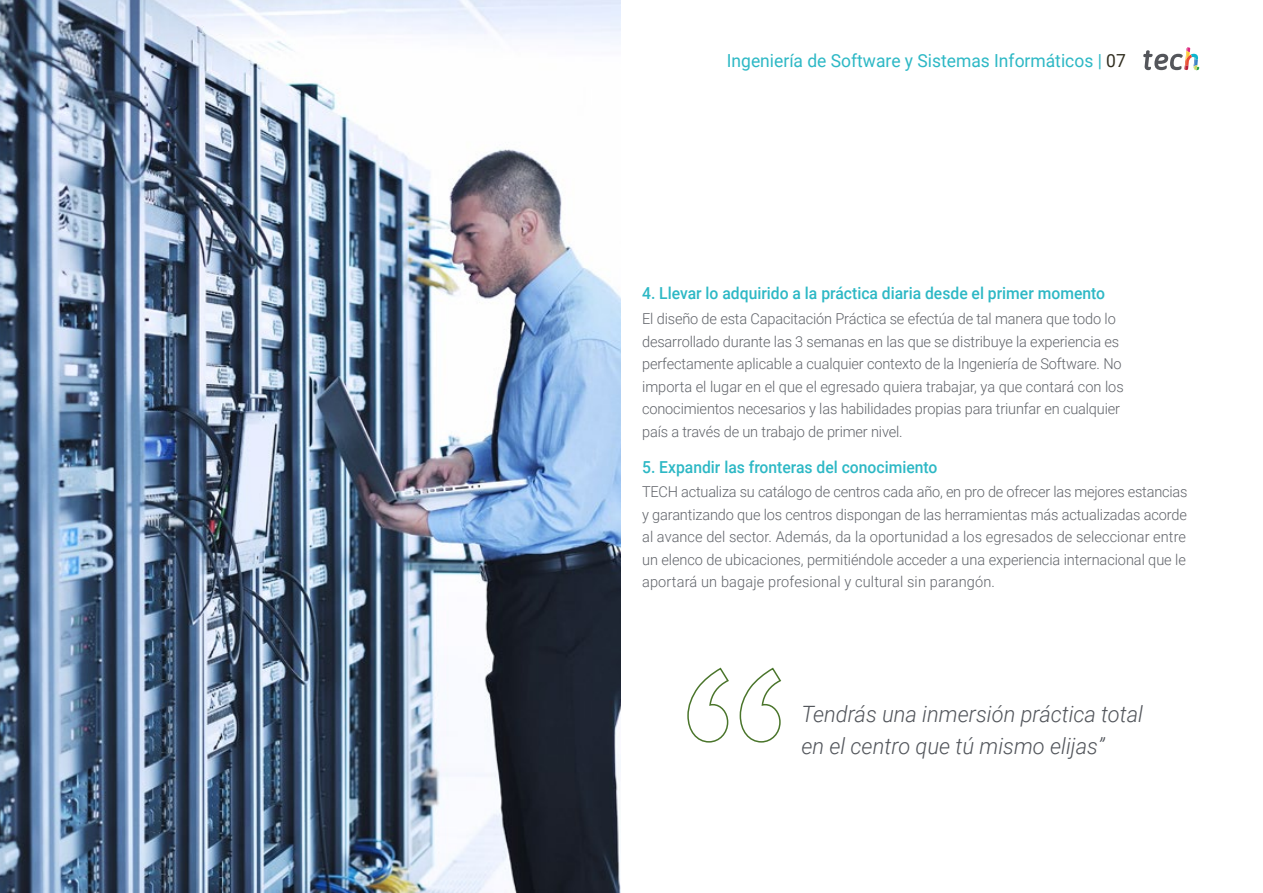
<style>
.page{position:relative;width:1263px;height:893px;background:#fff}
.page>*{position:absolute;margin:0;border:0;box-sizing:border-box;transform-origin:0 0}
.t1{font:italic 300 22.5px/31.5px "Roboto";color:#52555b}
.t2{font:18px "Roboto";color:#2db8c5}
.t3{font:500 16.5px "Roboto";color:#2db8c5;scale:.95 1}
.t4{font:300 15px/22.5px "Roboto";letter-spacing:-.01em;color:#61646a}
.s1{color:#312e20}
</style>
<div class="page">
<svg style="left:1143px;top:47px;width:56px;height:24px"></svg>
<img style="left:0;top:0;width:621px;height:893px">
<svg style="left:687px;top:667px;width:95px;height:76px"></svg>
<p class="t2" style="left:727px;top:48px;width:400px">Ingeniería de Software y Sistemas Informáticos | <span class="s1">07</span></p>
<p class="t3" style="left:642px;top:282px;width:489px">4. Llevar lo adquirido a la práctica diaria desde el primer momento</p>
<p class="t4" style="left:642px;top:307px;width:483px">El diseño de esta Capacitación Práctica se efectúa de tal manera que todo lo desarrollado durante las 3 semanas en las que se distribuye la experiencia es perfectamente aplicable a cualquier contexto de la Ingeniería de Software. No importa el lugar en el que el egresado quiera trabajar, ya que contará con los conocimientos necesarios y las habilidades propias para triunfar en cualquier país a través de un trabajo de primer nivel.</p>
<p class="t3" style="left:642px;top:455px;width:312px">5. Expandir las fronteras del conocimiento</p>
<p class="t4" style="left:642px;top:480px;width:547px;text-align:justify">TECH actualiza su catálogo de centros cada año, en pro de ofrecer las mejores estancias y garantizando que los centros dispongan de las herramientas más actualizadas acorde al avance del sector. Además, da la oportunidad a los egresados de seleccionar entre un elenco de ubicaciones, permitiéndole acceder a una experiencia internacional que le aportará un bagaje profesional y cultural sin parangón.</p>
<h1 class="t1" style="left:801px;top:697px;width:343px">Tendrás una inmersión práctica total en el centro que tú mismo elijas”</h1>
</div>
